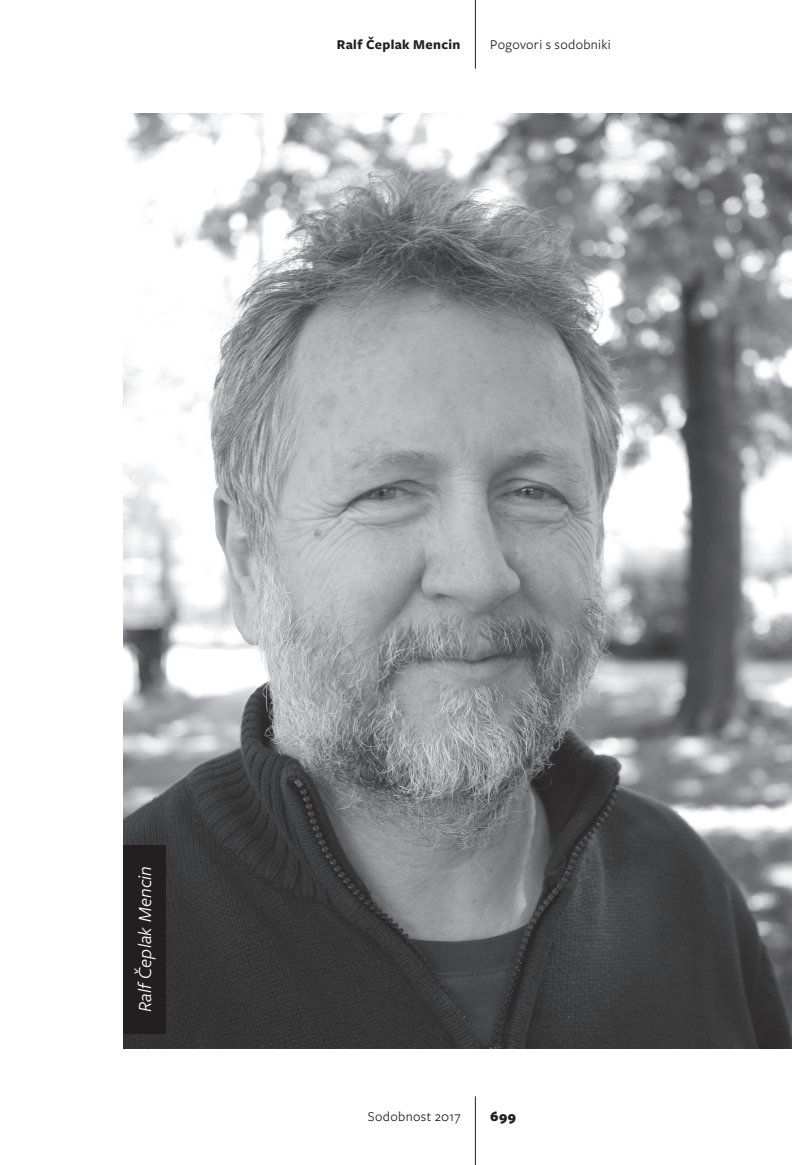
<style>
.page{position:relative;width:792px;height:1165px;background:#fff}
.page>*{position:absolute;margin:0;border:0;box-sizing:border-box;transform-origin:0 0}
.t1{font:italic 19.25px "Freight Sans Pro";letter-spacing:.01em;color:#fff}
.t2{font:14px "Freight Sans Pro";letter-spacing:.025em;color:#231f20}
.t3{font:700 14px "Freight Sans Pro";letter-spacing:.025em;color:#231f20}
.t4{font:900 14px "Freight Sans Pro";color:#231f20}
</style>
<div class="page">
<hr style="left:475px;top:1095px;width:1px;height:69px;background:#231f20">
<hr style="left:475px;top:0;width:1px;height:69px;background:#231f20">
<img style="left:123px;top:113px;width:669px;height:934px">
<div style="left:123px;top:844px;width:43px;height:189px;background:#231f20"></div>
<p class="t3" style="left:337px;top:35px;width:125px">Ralf Čeplak Mencin</p>
<p class="t2" style="left:490px;top:35px;width:122px">Pogovori s sodobniki</p>
<h1 class="t1" style="left:132px;top:1011px;width:148px;rotate:-90deg">Ralf Čeplak Mencin</h1>
<p class="t2" style="left:368px;top:1106px;width:94px">Sodobnost 2017</p>
<p class="t4" style="left:490px;top:1105px;width:28px">699</p>
</div>
